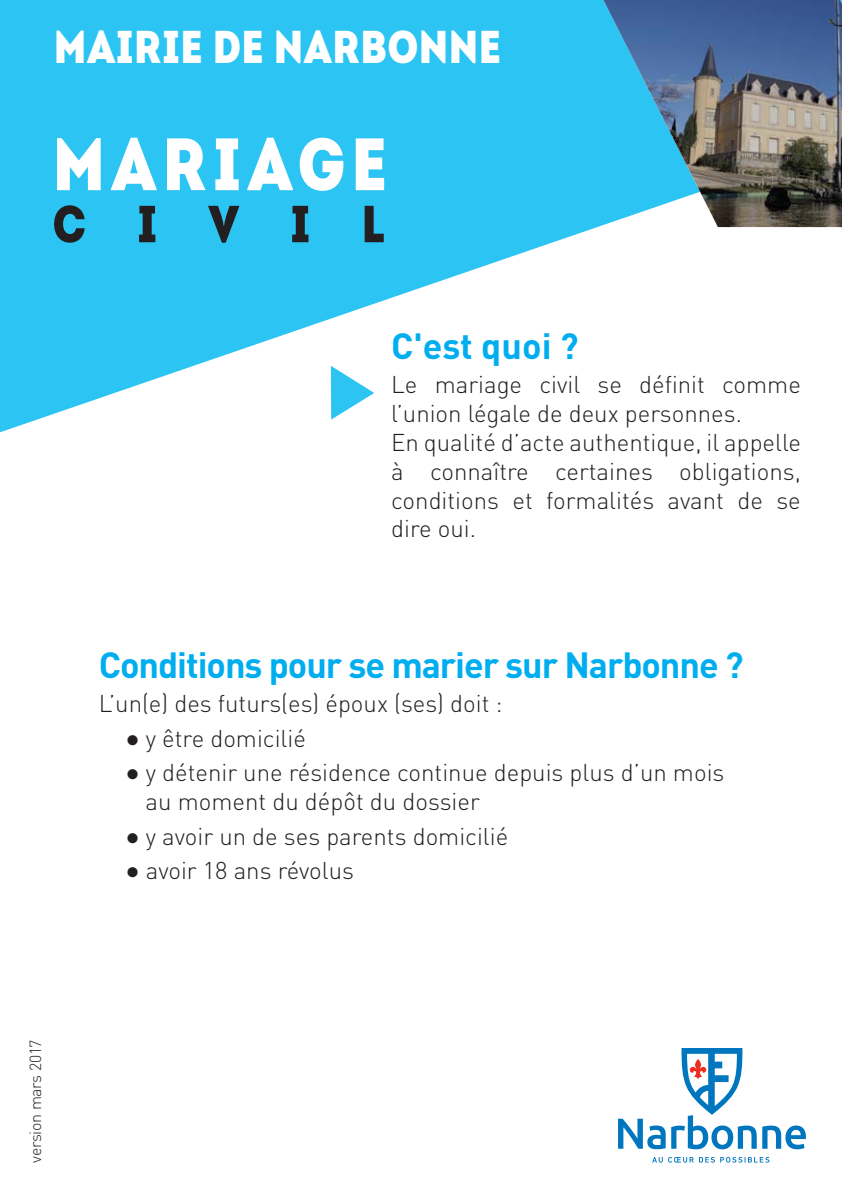
<style>
.page{position:relative;width:842px;height:1191px;background:#fff}
.page>*{position:absolute;margin:0;border:0;box-sizing:border-box;transform-origin:0 0}
.t1{font:74px "Intro Cond Black Free";letter-spacing:.08em;color:#fff}
.t2{font:52px "Intro Cond Black Free";letter-spacing:.98em;color:#231f20}
.t3{font:46px "Intro Cond Black Free";letter-spacing:.01em;color:#fff}
.t4{font:700 36px "DIN";letter-spacing:-.03em;color:#00aeef}
.t5{font:300 24px/28.8px "DIN Pro";color:#231f20}
.t6{font:300 16px "DIN";letter-spacing:-.02em;color:#231f20}
</style>
<div class="page">
<svg style="left:0;top:0;width:842px;height:433px;fill:#2bc4f3"></svg>
<img style="left:603px;top:0;width:239px;height:227px">
<svg style="left:331px;top:366px;width:43px;height:53px"></svg>
<svg style="left:652px;top:1157px;width:117px;height:5px"></svg>
<svg style="left:618px;top:1048px;width:188px;height:101px"></svg>
<h3 class="t3" style="left:54px;top:15px;width:449px">MAIRIE DE NARBONNE</h3>
<h1 class="t1" style="left:53px;top:114px;width:336px">MARIAGE</h1>
<h2 class="t2" style="left:53px;top:189px;width:333px">CIVIL</h2>
<h3 class="t4" style="left:391px;top:322px;width:189px">C'est quoi ?</h3>
<p class="t5" style="left:391px;top:369px;width:411px">Le mariage civil se définit comme l’union légale de deux personnes.<br>En qualité d’acte authentique, il appelle à connaître certaines obligations, conditions et formalités avant de se dire oui.</p>
<h3 class="t4" style="left:99px;top:641px;width:646px">Conditions pour se marier sur Narbonne ?</h3>
<p class="t5" style="left:99px;top:688px;width:405px">L’un(e) des futurs(es) époux (ses) doit :</p>
<p class="t5" style="left:127px;top:723px;width:180px">● y être domicilié</p>
<p class="t5" style="left:146px;top:757px;width:580px;text-indent:-18px">● y détenir une résidence continue depuis plus d’un mois au moment du dépôt du dossier</p>
<p class="t5" style="left:127px;top:820px;width:382px">● y avoir un de ses parents domicilié</p>
<p class="t5" style="left:127px;top:855px;width:228px">● avoir 18 ans révolus</p>
<p class="t6" style="left:26px;top:1162px;width:125px;rotate:-90deg">version mars 2017</p>
</div>
